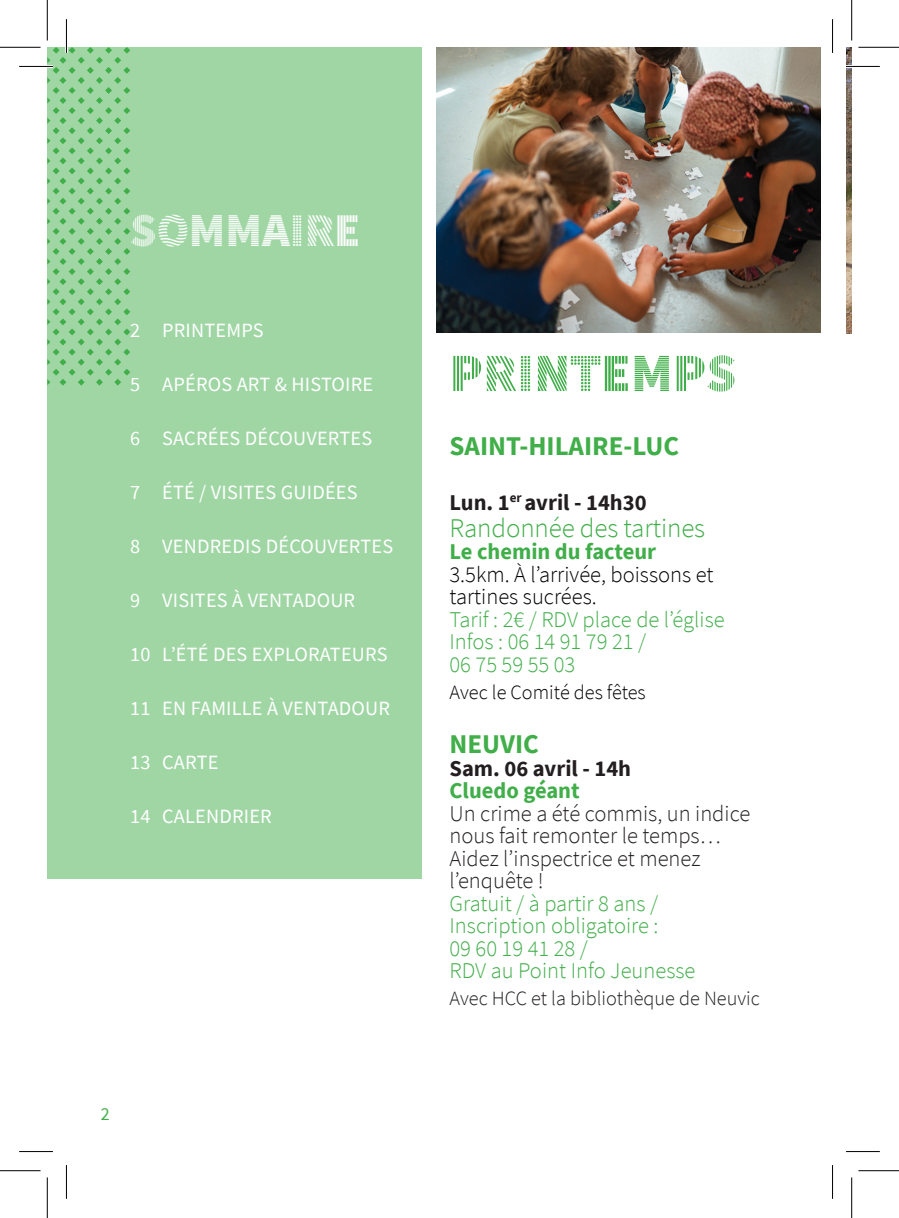
<style>
.page{position:relative;width:899px;height:1218px;background:#fff}
.page>*{position:absolute;margin:0;border:0;box-sizing:border-box;transform-origin:0 0}
.t1{font:900 54px "Source Sans Pro DISPLAYV2";color:#40ae49}
.LEGENDE___TEXTE_PETIT{font:900 47.25px "Source Sans Pro DISPLAYV2";letter-spacing:-.005em;color:#fff}
.LEGENDE___TEXTE_PETIT-2{font:700 27px "Source Sans Pro";color:#40ae49}
.LEGENDE___TEXTE_PETIT-3{font:300 27px "Source Sans Pro";letter-spacing:-.005em;color:#40ae49}
.LEGENDE___TEXTE_PETIT-4{font:300 22.5px "Source Sans Pro";color:#40ae49}
.LEGENDE___TEXTE_PETIT-5{font:300 22.5px/22.5px "Source Sans Pro";color:#231f20}
.LEGENDE___TEXTE_PETIT-6{font:300 22.5px/22.5px "Source Sans Pro";color:#000}
.LEGENDE___TEXTE_PETIT-7{font:700 22.5px "Source Sans Pro";color:#231f20}
.LEGENDE___TEXTE_PETIT-8{font:700 22.5px "Source Sans Pro";color:#40ae49}
.SOUS_TITRE{font:20.25px "Source Sans Pro";letter-spacing:.01em;color:#fff}
.LEGENDE___TEXTE_PETIT-9{font:300 20.25px "Source Sans Pro";color:#231f20}
.LEGENDE___TEXTE_PETIT-10{font:300 20.25px "Source Sans Pro";color:#000}
.TEXTE_COURANT{font:18px "Source Sans Pro";color:#40ae49}
</style>
<div class="page">
<div style="left:47px;top:47px;width:374px;height:830px;background:#9fd6a4"></div>
<img style="left:436px;top:47px;width:384px;height:286px">
<img style="left:846px;top:47px;width:5px;height:286px">
<svg style="left:47px;top:47px;width:83px;height:338px"></svg>
<hr style="left:19px;top:65px;width:34px;height:3px;background:#fff">
<hr style="left:845px;top:65px;width:34px;height:3px;background:#fff">
<hr style="left:65px;top:19px;width:3px;height:34px;background:#fff">
<hr style="left:19px;top:66px;width:34px;height:1px;background:#000">
<hr style="left:845px;top:66px;width:34px;height:1px;background:#000">
<hr style="left:19px;top:1150px;width:34px;height:1px;background:#000">
<hr style="left:845px;top:1150px;width:34px;height:1px;background:#000">
<hr style="left:66px;top:19px;width:1px;height:34px;background:#000">
<hr style="left:66px;top:1164px;width:1px;height:34px;background:#000">
<hr style="left:831px;top:19px;width:1px;height:34px;background:#000">
<hr style="left:831px;top:1164px;width:1px;height:34px;background:#000">
<hr style="left:0;top:47px;width:40px;height:1px;background:#000">
<hr style="left:858px;top:47px;width:40px;height:1px;background:#000">
<hr style="left:0;top:1169px;width:40px;height:1px;background:#000">
<hr style="left:858px;top:1169px;width:40px;height:1px;background:#000">
<hr style="left:47px;top:0;width:1px;height:41px;background:#000">
<hr style="left:47px;top:1177px;width:1px;height:40px;background:#000">
<hr style="left:850px;top:0;width:1px;height:41px;background:#000">
<hr style="left:850px;top:1177px;width:1px;height:40px;background:#000">
<p class="LEGENDE___TEXTE_PETIT" style="left:130px;top:205px;width:232px">SOMMAIRE</p>
<p class="SOUS_TITRE" style="left:130px;top:317px;width:135px">2 PRINTEMPS</p>
<p class="SOUS_TITRE" style="left:130px;top:371px;width:244px">5 APÉROS ART &amp; HISTOIRE</p>
<p class="SOUS_TITRE" style="left:130px;top:425px;width:243px">6 SACRÉES DÉCOUVERTES</p>
<p class="SOUS_TITRE" style="left:130px;top:479px;width:229px">7 ÉTÉ / VISITES GUIDÉES</p>
<p class="SOUS_TITRE" style="left:130px;top:533px;width:264px">8 VENDREDIS DÉCOUVERTES</p>
<p class="SOUS_TITRE" style="left:130px;top:587px;width:226px">9 VISITES À VENTADOUR</p>
<p class="SOUS_TITRE" style="left:130px;top:641px;width:258px">10 L’ÉTÉ DES EXPLORATEURS</p>
<p class="SOUS_TITRE" style="left:130px;top:695px;width:261px">11 EN FAMILLE À VENTADOUR</p>
<p class="SOUS_TITRE" style="left:130px;top:749px;width:90px">13 CARTE</p>
<p class="SOUS_TITRE" style="left:130px;top:803px;width:143px">14 CALENDRIER</p>
<p class="TEXTE_COURANT" style="left:101px;top:1102px;width:10px">2</p>
<p class="t1" style="left:449px;top:345px;width:288px">PRINTEMPS</p>
<p class="LEGENDE___TEXTE_PETIT-2" style="left:449px;top:428px;width:231px">SAINT-HILAIRE-LUC</p>
<p class="LEGENDE___TEXTE_PETIT-7" style="left:449px;top:487px;width:198px">Lun. 1<sup>er</sup> avril - 14h30</p>
<p class="LEGENDE___TEXTE_PETIT-3" style="left:449px;top:511px;width:257px">Randonnée des tartines</p>
<p class="LEGENDE___TEXTE_PETIT-8" style="left:449px;top:536px;width:208px">Le chemin du facteur</p>
<p class="LEGENDE___TEXTE_PETIT-6" style="left:449px;top:563px;width:265px">3.5km. À l’arrivée, boissons et tartines sucrées.</p>
<p class="LEGENDE___TEXTE_PETIT-4" style="left:449px;top:605px;width:276px">Tarif : 2€ / RDV place de l’église</p>
<p class="LEGENDE___TEXTE_PETIT-4" style="left:449px;top:628px;width:198px">Infos : 06 14 91 79 21 /</p>
<p class="LEGENDE___TEXTE_PETIT-4" style="left:449px;top:650px;width:127px">06 75 59 55 03</p>
<p class="LEGENDE___TEXTE_PETIT-10" style="left:449px;top:679px;width:198px">Avec le Comité des fêtes</p>
<p class="LEGENDE___TEXTE_PETIT-2" style="left:449px;top:725px;width:91px">NEUVIC</p>
<p class="LEGENDE___TEXTE_PETIT-7" style="left:449px;top:752px;width:183px">Sam. 06 avril - 14h</p>
<p class="LEGENDE___TEXTE_PETIT-8" style="left:449px;top:775px;width:132px">Cluedo géant</p>
<p class="LEGENDE___TEXTE_PETIT-5" style="left:449px;top:801px;width:302px">Un crime a été commis, un indice nous fait remonter le temps…<br>Aidez l’inspectrice et menez l’enquête !</p>
<p class="LEGENDE___TEXTE_PETIT-4" style="left:449px;top:889px;width:210px">Gratuit / à partir 8 ans /</p>
<p class="LEGENDE___TEXTE_PETIT-4" style="left:449px;top:911px;width:210px">Inscription obligatoire :</p>
<p class="LEGENDE___TEXTE_PETIT-4" style="left:449px;top:934px;width:140px">09 60 19 41 28 /</p>
<p class="LEGENDE___TEXTE_PETIT-4" style="left:449px;top:956px;width:247px">RDV au Point Info Jeunesse</p>
<p class="LEGENDE___TEXTE_PETIT-9" style="left:449px;top:985px;width:312px">Avec HCC et la bibliothèque de Neuvic</p>
</div>
